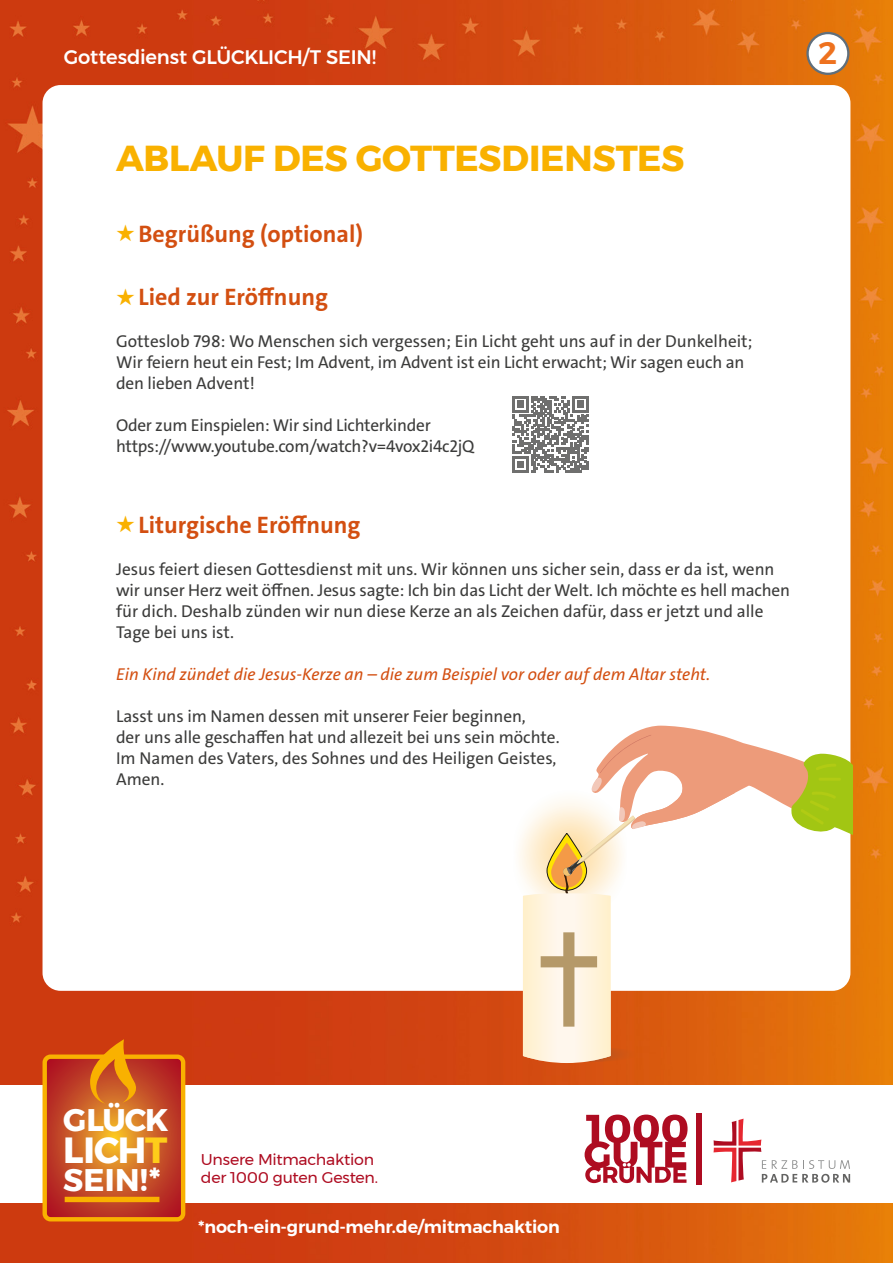
<style>
.page{position:relative;width:893px;height:1263px;background:#fff}
.page>*{position:absolute;margin:0;border:0;box-sizing:border-box;transform-origin:0 0}
.t1{font:700 36.3px "Montserrat";letter-spacing:-.03em;color:#fff}
.t2{font:700 36px "Montserrat";letter-spacing:-.01em;color:#f9b100}
.t3{font:700 31.2px "Montserrat";letter-spacing:.005em;color:#fff}
.t4{font:600 31.05px "Montserrat";color:#ee721f}
.t5{font:700 24px "The Sans";color:#d34f11}
.t6{font:500 19.5px "Montserrat";letter-spacing:-.01em;color:#fff}
.t7{font:17.25px/21px "The Sans";letter-spacing:-.005em;color:#3b3b3a}
.t8{font:italic 17.25px "The Sans";color:#d34f11}
.t9{font:600 17.25px "Montserrat";letter-spacing:-.01em;color:#fff}
.t10{font:15.6px/17.2px "Montserrat";letter-spacing:-.015em;color:#ae0c21}
.s1{font-weight:400;font-size:21px;color:#f9b100}
.s2{color:#fecd1a}
</style>
<div class="page">
<img style="left:0;top:0;width:893px;height:1263px">
<div style="left:43px;top:85px;width:807px;height:906px;background:#fff;border-radius:18px"></div>
<div style="left:806px;top:32px;width:43px;height:43px;background:#fff;border:2px solid #606f7c;border-radius:50%"></div>
<div style="left:512px;top:789px;width:116px;height:116px;background:#fefcf9;border-radius:50%"></div>
<svg style="left:523px;top:726px;width:330px;height:337px"></svg>
<svg style="left:512px;top:396px;width:77px;height:76px"></svg>
<div style="left:0;top:1085px;width:893px;height:117px;background:#fff"></div>
<svg style="left:585px;top:1114px;width:103px;height:69px"></svg>
<div style="left:696px;top:1113px;width:6px;height:72px;background:#ae0c21"></div>
<svg style="left:713px;top:1118px;width:137px;height:65px"></svg>
<div style="left:43px;top:1054px;width:142px;height:167px;border:4px solid #f9b100;border-radius:6px"></div>
<svg style="left:45px;top:1039px;width:138px;height:180px;background:#cc5b20"></svg>
<div style="left:65px;top:1197px;width:94px;height:5px;background:#f9b100"></div>
<p class="t6" style="left:64px;top:41px;width:314px">Gottesdienst GLÜCKLICH/T SEIN!</p>
<h3 class="t4" style="left:818px;top:29px;width:20px">2</h3>
<h2 class="t2" style="left:116px;top:129px;width:570px">ABLAUF DES GOTTESDIENSTES</h2>
<h3 class="t5" style="left:116px;top:218px;width:248px"><span class="s1">★</span> Begrüßung (optional)</h3>
<h3 class="t5" style="left:116px;top:281px;width:213px"><span class="s1">★</span> Lied zur Eröffnung</h3>
<p class="t7" style="left:116px;top:331px;width:638px">Gotteslob 798: Wo Menschen sich vergessen; Ein Licht geht uns auf in der Dunkelheit;<br>Wir feiern heut ein Fest; Im Advent, im Advent ist ein Licht erwacht; Wir sagen euch an den lieben Advent!</p>
<p class="t7" style="left:116px;top:415px;width:360px">Oder zum Einspielen: Wir sind Lichterkinder https://www.youtube.com/watch?v=4vox2i4c2jQ</p>
<h3 class="t5" style="left:116px;top:509px;width:246px"><span class="s1">★</span> Liturgische Eröffnung</h3>
<p class="t7" style="left:116px;top:559px;width:676px">Jesus feiert diesen Gottesdienst mit uns. Wir können uns sicher sein, dass er da ist, wenn wir unser Herz weit öffnen. Jesus sagte: Ich bin das Licht der Welt. Ich möchte es hell machen für dich. Deshalb zünden wir nun diese Kerze an als Zeichen dafür, dass er jetzt und alle Tage bei uns ist.</p>
<p class="t8" style="left:116px;top:663px;width:596px">Ein Kind zündet die Jesus-Kerze an – die zum Beispiel vor oder auf dem Altar steht.</p>
<p class="t7" style="left:116px;top:706px;width:445px">Lasst uns im Namen dessen mit unserer Feier beginnen,<br>der uns alle geschaffen hat und allezeit bei uns sein möchte.<br>Im Namen des Vaters, des Sohnes und des Heiligen Geistes, Amen.</p>
<h3 class="t3" style="left:63px;top:1095px;width:107px">GLÜCK</h3>
<h1 class="t1" style="left:63px;top:1121px;width:106px">LICH<span class="s2">T</span></h1>
<h3 class="t3" style="left:63px;top:1155px;width:99px">SEIN!*</h3>
<p class="t10" style="left:201px;top:1151px;width:179px">Unsere Mitmachaktion der 1000 guten Gesten.</p>
<p class="t9" style="left:198px;top:1213px;width:363px">*noch-ein-grund-mehr.de/mitmachaktion</p>
</div>
